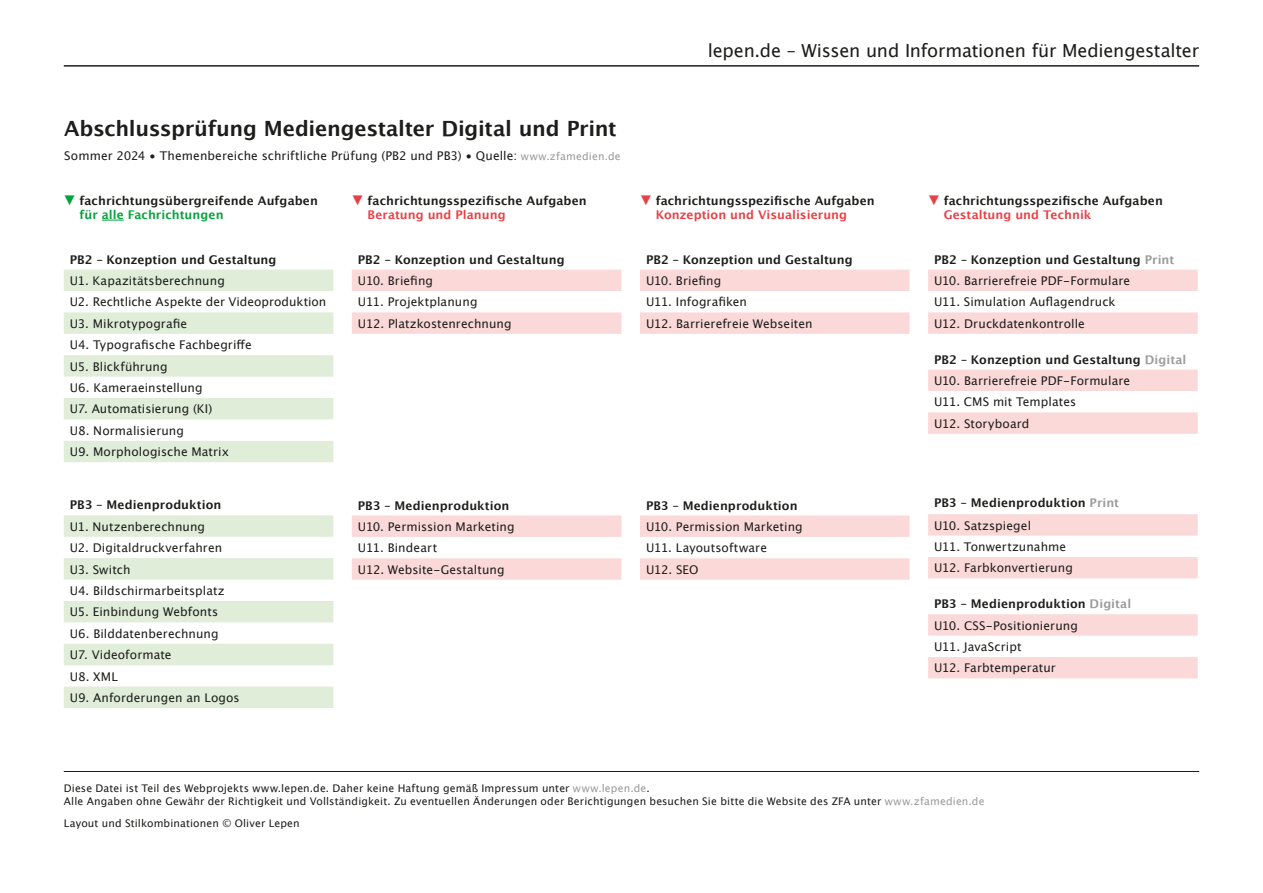
<style>
.page{position:relative;width:1263px;height:893px;background:#fff}
.page>*{position:absolute;margin:0;border:0;box-sizing:border-box;transform-origin:0 0}
.t1{font:700 21px "Lucida Grande";letter-spacing:-.015em;color:#1d1d1b}
.t2{font:18px "Lucida Grande";letter-spacing:-.01em;color:#1d1d1b}
.t3{font:12px/21.5px "Lucida Grande";letter-spacing:.005em;color:#1d1d1b}
.t4{font:700 12px/14.4px "Lucida Grande";letter-spacing:.005em;color:#1d1d1b}
.t5{font:10.5px/13.5px "Lucida Grande";letter-spacing:.01em;color:#1d1d1b}
.s1{font-size:10.5px;color:#9b9b9a}
.s2{color:#00a439}
.s3{color:#e83f44}
.s4{font-weight:700}
.s5{font-weight:700;color:#9b9b9a}
.s6{color:#9b9b9a}
</style>
<div class="page">
<hr style="left:64px;top:65px;width:1135px;height:2px;background:#1d1d1b">
<hr style="left:64px;top:771px;width:1135px;height:1px;background:#1d1d1b">
<svg style="left:102px;top:220px;width:22px;height:1px"></svg>
<svg style="left:64px;top:270px;width:269px;height:192px;fill:#dfedd9"></svg>
<svg style="left:64px;top:515px;width:269px;height:193px;fill:#dfedd9"></svg>
<svg style="left:352px;top:270px;width:269px;height:64px"></svg>
<svg style="left:352px;top:515px;width:269px;height:65px"></svg>
<svg style="left:640px;top:270px;width:269px;height:64px"></svg>
<svg style="left:640px;top:515px;width:269px;height:65px"></svg>
<svg style="left:928px;top:270px;width:270px;height:164px"></svg>
<svg style="left:928px;top:514px;width:270px;height:164px"></svg>
<h2 class="t2" style="left:708px;top:40px;width:493px">lepen.de – Wissen und Informationen für Mediengestalter</h2>
<h1 class="t1" style="left:64px;top:111px;width:554px">Abschlussprüfung Mediengestalter Digital und Print</h1>
<p class="t3" style="left:64px;top:146px;width:558px">Sommer 2024 • Themenbereiche schriftliche Prüfung (PB2 und PB3) • Quelle: <span class="s1">www.zfamedien.de</span></p>
<p class="t4" style="left:79px;top:193px;width:240px;text-indent:-16px"><span class="s2">▼</span> fachrichtungsübergreifende Aufgaben <span class="s2">für alle Fachrichtungen</span></p>
<p class="t4" style="left:70px;top:252px;width:208px">PB2 – Konzeption und Gestaltung</p>
<p class="t3" style="left:70px;top:270px;width:258px">U1. Kapazitätsberechnung<br>U2. Rechtliche Aspekte der Videoproduktion<br>U3. Mikrotypografie<br>U4. Typografische Fachbegriffe<br>U5. Blickführung<br>U6. Kameraeinstellung<br>U7. Automatisierung (KI)<br>U8. Normalisierung<br>U9. Morphologische Matrix</p>
<p class="t4" style="left:70px;top:497px;width:153px">PB3 – Medienproduktion</p>
<p class="t3" style="left:70px;top:516px;width:171px">U1. Nutzenberechnung<br>U2. Digitaldruckverfahren<br>U3. Switch<br>U4. Bildschirmarbeitsplatz<br>U5. Einbindung Webfonts<br>U6. Bilddatenberechnung<br>U7. Videoformate<br>U8. XML<br>U9. Anforderungen an Logos</p>
<p class="t4" style="left:368px;top:193px;width:221px;text-indent:-16px"><span class="s3">▼</span> fachrichtungsspezifische Aufgaben<br><span class="s3">Beratung und Planung</span></p>
<p class="t4" style="left:358px;top:252px;width:208px">PB2 – Konzeption und Gestaltung</p>
<p class="t3" style="left:358px;top:270px;width:155px">U10. Briefing<br>U11. Projektplanung<br>U12. Platzkostenrechnung</p>
<p class="t4" style="left:358px;top:498px;width:153px">PB3 – Medienproduktion</p>
<p class="t3" style="left:358px;top:516px;width:158px">U10. Permission Marketing<br>U11. Bindeart<br>U12. Website-Gestaltung</p>
<p class="t4" style="left:656px;top:193px;width:221px;text-indent:-16px"><span class="s3">▼</span> fachrichtungsspezifische Aufgaben<br><span class="s3">Konzeption und Visualisierung</span></p>
<p class="t4" style="left:646px;top:252px;width:208px">PB2 – Konzeption und Gestaltung</p>
<p class="t3" style="left:646px;top:270px;width:168px">U10. Briefing<br>U11. Infografiken<br>U12. Barrierefreie Webseiten</p>
<p class="t4" style="left:646px;top:498px;width:153px">PB3 – Medienproduktion</p>
<p class="t3" style="left:646px;top:516px;width:158px">U10. Permission Marketing<br>U11. Layoutsoftware<br>U12. SEO</p>
<p class="t4" style="left:944px;top:193px;width:221px;text-indent:-16px"><span class="s3">▼</span> fachrichtungsspezifische Aufgaben<br><span class="s3">Gestaltung und Technik</span></p>
<p class="t3" style="left:934px;top:249px;width:242px"><span class="s4">PB2 – Konzeption und Gestaltung</span> <span class="s5">Print </span>U10. Barrierefreie PDF-Formulare<br>U11. Simulation Auflagendruck<br>U12. Druckdatenkontrolle</p>
<p class="t3" style="left:934px;top:349px;width:254px"><span class="s4">PB2 – Konzeption und Gestaltung</span> <span class="s5">Digital<br></span>U10. Barrierefreie PDF-Formulare<br>U11. CMS mit Templates<br>U12. Storyboard</p>
<p class="t3" style="left:934px;top:492px;width:187px"><span class="s4">PB3 – Medienproduktion</span> <span class="s5">Print<br></span>U10. Satzspiegel<br>U11. Tonwertzunahme<br>U12. Farbkonvertierung</p>
<p class="t3" style="left:934px;top:593px;width:199px"><span class="s4">PB3 – Medienproduktion</span> <span class="s5">Digital<br></span>U10. CSS-Positionierung<br>U11. JavaScript<br>U12. Farbtemperatur</p>
<p class="t5" style="left:64px;top:781px;width:922px">Diese Datei ist Teil des Webprojekts www.lepen.de. Daher keine Haftung gemäß Impressum unter <span class="s6">www.lepen.de</span>.<br>Alle Angaben ohne Gewähr der Richtigkeit und Vollständigkeit. Zu eventuellen Änderungen oder Berichtigungen besuchen Sie bitte die Website des ZFA unter <span class="s6">www.zfamedien.de</span></p>
<p class="t5" style="left:64px;top:816px;width:237px">Layout und Stilkombinationen © Oliver Lepen</p>
</div>
